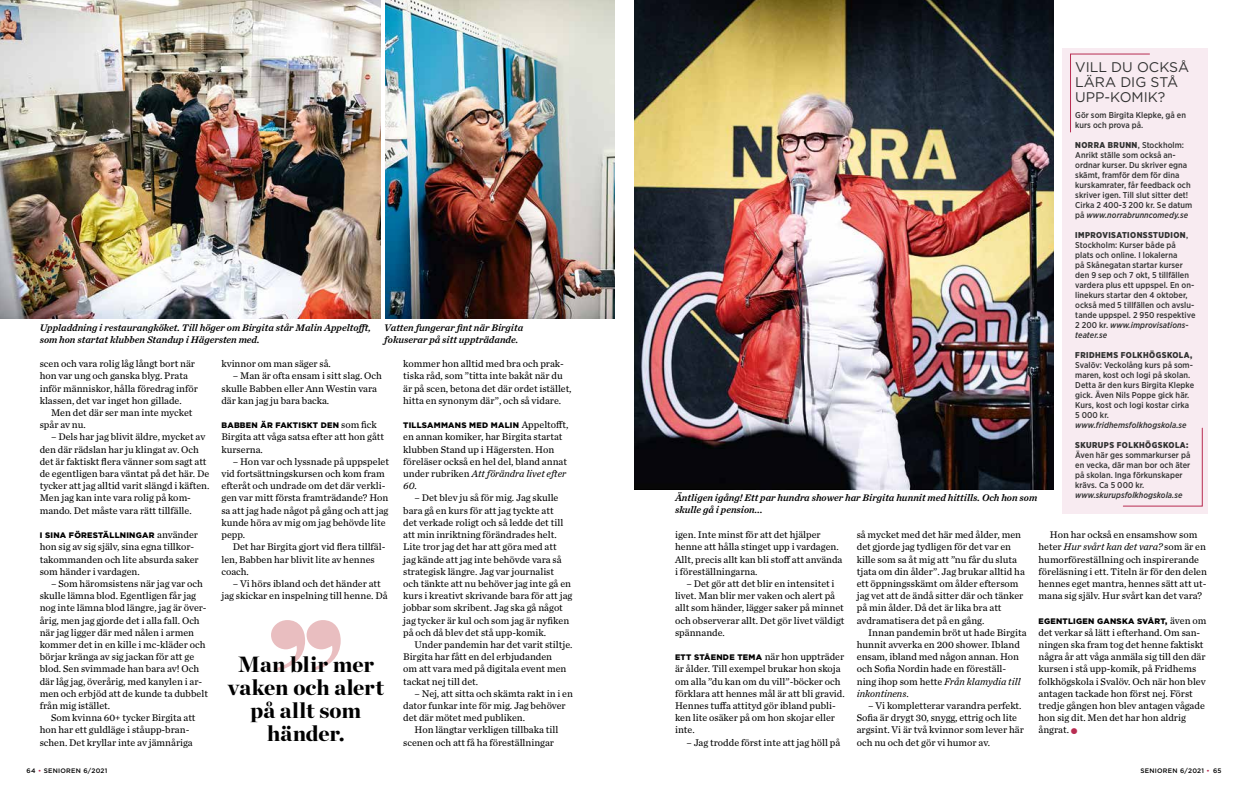
<style>
.page{position:relative;width:1248px;height:794px;background:#fff}
.page>*{position:absolute;margin:0;border:0;box-sizing:border-box;transform-origin:0 0}
.t1{font:900 22px/23px "Chronicle Display";letter-spacing:-.005em;color:#000;text-align:center}
.t2{font:14px/15px "Gotham";color:#000}
.t3{font:10.1px/12.2px "Chronicle Text G2";color:#000}
.t4{font:italic 10px/12px "Chronicle Text G2 Semi";color:#000}
.t5{font:500 8.5px/10px "Gotham Narrow";letter-spacing:.005em;color:#000}
.t6{font:italic 500 8.5px "Gotham Narrow";letter-spacing:.005em;color:#000}
.t7{font:900 8.5px "Gotham Narrow";letter-spacing:.05em;color:#000}
.t8{font:900 8px "Gotham";letter-spacing:.03em;color:#000}
.t9{font:500 6.5px "Gotham";letter-spacing:.04em;color:#000}
.s1{font-family:"Chronicle Text G2";font-weight:400;font-size:10.1px}
.s2{font-style:italic}
.s3{font-weight:900}
.s4{font-family:"Gotham";font-weight:900;font-size:8px}
.s5{color:#b82d52}
</style>
<div class="page">
<img style="left:0;top:0;width:381px;height:318px">
<img style="left:386px;top:0;width:228px;height:318px">
<svg style="left:271px;top:620px;width:69px;height:50px"></svg>
<img style="left:634px;top:0;width:419px;height:489px">
<div style="left:1062px;top:48px;width:146px;height:466px;background:#f7e7ee"></div>
<svg style="left:1070px;top:53px;width:80px;height:80px"></svg>
<svg style="left:1123px;top:427px;width:80px;height:80px"></svg>
<p class="t4" style="left:40px;top:321px;width:333px">Uppladdning i restaurangköket. Till höger om Birgita står Malin Appeltofft, som hon startat klubben Standup i Hägersten med.</p>
<p class="t4" style="left:384px;top:321px;width:140px">Vatten fungerar fint när Birgita fokuserar på sitt uppträdande.</p>
<p class="t3" style="left:40px;top:357px;width:160px">scen och vara rolig låg långt bort när hon var ung och ganska blyg. Prata inför människor, hålla föredrag inför klassen, det var inget hon gillade.</p>
<p class="t3" style="left:40px;top:406px;width:154px;text-indent:11px">Men det där ser man inte mycket spår av nu.</p>
<p class="t3" style="left:40px;top:430px;width:171px;text-indent:11px">– Dels har jag blivit äldre, mycket av den där rädslan har ju klingat av. Och det är faktiskt flera vänner som sagt att de egentligen bara väntat på det här. De tycker att jag alltid varit slängd i käften.<br>Men jag kan inte vara rolig på kom&shy;mando. Det måste vara rätt tillfälle.</p>
<p class="t8" style="left:40px;top:530px;width:160px">I SINA FÖRESTÄLLNINGAR <span class="s1">använder</span></p>
<p class="t3" style="left:40px;top:540px;width:160px">hon sig av sig själv, sina egna tillkor&shy;takommanden och lite absurda saker som händer i vardagen.</p>
<p class="t3" style="left:40px;top:577px;width:170px;text-indent:11px">– Som häromsistens när jag var och skulle lämna blod. Egentligen får jag nog inte lämna blod längre, jag är över&shy;årig, men jag gjorde det i alla fall. Och när jag ligger där med nålen i armen kommer det in en kille i mc-kläder och börjar kränga av sig jackan för att ge blod. Sen svimmade han bara av! Och där låg jag, överårig, med kanylen i ar&shy;men och erbjöd att de kunde ta dubbelt från mig istället.</p>
<p class="t3" style="left:40px;top:711px;width:157px;text-indent:11px">Som kvinna 60+ tycker Birgita att hon har ett guldläge i ståupp-bran&shy;schen. Det kryllar inte av jämnåriga</p>
<p class="t3" style="left:221px;top:357px;width:111px">kvinnor om man säger så.</p>
<p class="t3" style="left:221px;top:369px;width:162px;text-indent:11px">– Man är ofta ensam i sitt slag. Och skulle Babben eller Ann Westin vara där kan jag ju bara backa.</p>
<p class="t8" style="left:221px;top:420px;width:157px">BABBEN ÄR FAKTISKT DEN <span class="s1">som fick</span></p>
<p class="t3" style="left:221px;top:430px;width:164px">Birgita att våga satsa efter att hon gått kurserna.</p>
<p class="t3" style="left:221px;top:455px;width:169px;text-indent:11px">– Hon var och lyssnade på uppspelet vid fortsättningskursen och kom fram efteråt och undrade om det där verkli&shy;gen var mitt första framträdande? Hon sa att jag hade något på gång och att jag kunde höra av mig om jag behövde lite pepp.</p>
<p class="t3" style="left:221px;top:540px;width:165px;text-indent:11px">Det har Birgita gjort vid flera tillfäl&shy;len, Babben har blivit lite av hennes coach.</p>
<p class="t3" style="left:221px;top:577px;width:168px;text-align:center">– Vi hörs ibland och det händer att<br>jag skickar en inspelning till henne. Då</p>
<h1 class="t1" style="left:228px;top:651px;width:158px">Man blir mer vaken och alert på allt som händer.</h1>
<p class="t3" style="left:403px;top:357px;width:170px">kommer hon alltid med bra och prak&shy;tiska råd, som ”titta inte bakåt när du är på scen, betona det där ordet istället, hitta en synonym där”, och så vidare.</p>
<p class="t8" style="left:403px;top:420px;width:167px">TILLSAMMANS MED MALIN <span class="s1">Appeltofft,</span></p>
<p class="t3" style="left:403px;top:430px;width:165px">en annan komiker, har Birgita startat klubben Stand up i Hägersten. Hon föreläser också en hel del, bland annat under rubriken <span class="s2">Att förändra livet efter<br>60</span>.</p>
<p class="t3" style="left:403px;top:491px;width:171px;text-indent:11px">– Det blev ju så för mig. Jag skulle bara gå en kurs för att jag tyckte att<br>det verkade roligt och så ledde det till att min inriktning förändrades helt.<br>Lite tror jag det har att göra med att<br>jag kände att jag inte behövde vara så strategisk längre. Jag var journalist<br>och tänkte att nu behöver jag inte gå en kurs i kreativt skrivande bara för att jag jobbar som skribent. Jag ska gå något jag tycker är kul och som jag är nyfiken på och då blev det stå upp-komik.</p>
<p class="t3" style="left:403px;top:638px;width:171px;text-indent:11px">Under pandemin har det varit stiltje.<br>Birgita har fått en del erbjudanden<br>om att vara med på digitala event men tackat nej till det.</p>
<p class="t3" style="left:403px;top:686px;width:171px;text-indent:11px">– Nej, att sitta och skämta rakt in i en dator funkar inte för mig. Jag behöver det där mötet med publiken.</p>
<p class="t3" style="left:403px;top:723px;width:156px;text-indent:11px">Hon längtar verkligen tillbaka till scenen och att få ha föreställningar</p>
<p class="t4" style="left:675px;top:491px;width:364px">Äntligen igång! Ett par hundra shower har Birgita hunnit med hittills. Och hon som skulle gå i pension...</p>
<h2 class="t2" style="left:1075px;top:59px;width:115px">VILL DU OCKSÅ<br>LÄRA DIG STÅ<br>UPP-KOMIK?</h2>
<p class="t5" style="left:1075px;top:110px;width:112px">Gör som Birgita Klepke, gå en kurs och prova på.</p>
<p class="t5" style="left:1075px;top:140px;width:118px"><span class="s3">NORRA BRUNN</span>, Stockholm:<br>Anrikt ställe som också an&shy;ordnar kurser. Du skriver egna skämt, framför dem för dina kurskamrater, får feedback och skriver igen. Till slut sitter det!<br>Cirka 2 400-3 200 kr. Se datum på <span class="s2">www.norrabrunncomedy.se</span></p>
<p class="t5" style="left:1075px;top:230px;width:122px"><span class="s3">IMPROVISATIONSSTUDION</span>,<br>Stockholm: Kurser både på plats och online. I lokalerna<br>på Skånegatan startar kurser den 9 sep och 7 okt, 5 tillfällen vardera plus ett uppspel. En on&shy;linekurs startar den 4 oktober, också med 5 tillfällen och avslu&shy;tande uppspel. 2 950 respektive<br>2 200 kr. <span class="s2">www.improvisations&shy;teater.se</span></p>
<p class="t7" style="left:1075px;top:349px;width:119px">FRIDHEMS FOLKHÖGSKOLA,</p>
<p class="t5" style="left:1075px;top:360px;width:120px">Svalöv: Veckolång kurs på som&shy;maren, kost och logi på skolan.<br>Detta är den kurs Birgita Klepke gick. Även Nils Poppe gick här.<br>Kurs, kost och logi kostar cirka<br>5 000 kr.</p>
<p class="t6" style="left:1075px;top:419px;width:113px">www.fridhemsfolkhogskola.se</p>
<p class="t7" style="left:1075px;top:439px;width:115px">SKURUPS FOLKHÖGSKOLA:</p>
<p class="t5" style="left:1075px;top:450px;width:117px">Även här ges sommarkurser på en vecka, där man bor och äter på skolan. Inga förkunskaper krävs. Ca 5 000 kr.</p>
<p class="t6" style="left:1075px;top:489px;width:109px">www.skurupsfolkhogskola.se</p>
<p class="t3" style="left:675px;top:528px;width:169px">igen. Inte minst för att det hjälper henne att hålla stinget upp i vardagen.<br>Allt, precis allt kan bli stoff att använda i föreställningarna.</p>
<p class="t3" style="left:675px;top:577px;width:171px;text-indent:11px">– Det gör att det blir en intensitet i livet. Man blir mer vaken och alert på allt som händer, lägger saker på minnet och observerar allt. Det gör livet väldigt spännande.</p>
<p class="t3" style="left:675px;top:650px;width:171px"><span class="s4">ETT STÅENDE TEMA</span> när hon uppträder är ålder. Till exempel brukar hon skoja om alla ”du kan om du vill”-böcker och förklara att hennes mål är att bli gravid.<br>Hennes tuffa attityd gör ibland publi&shy;ken lite osäker på om hon skojar eller inte.</p>
<p class="t3" style="left:686px;top:735px;width:155px">– Jag trodde först inte att jag höll på</p>
<p class="t3" style="left:856px;top:528px;width:169px">så mycket med det här med ålder, men det gjorde jag tydligen för det var en kille som sa åt mig att ”nu får du sluta tjata om din ålder”. Jag brukar alltid ha ett öppningsskämt om ålder eftersom jag vet att de ändå sitter där och tänker på min ålder. Då det är lika bra att avdramatisera det på en gång.</p>
<p class="t3" style="left:856px;top:625px;width:171px;text-indent:11px">Innan pandemin bröt ut hade Birgita hunnit avverka en 200 shower. Ibland ensam, ibland med någon annan. Hon och Sofia Nordin hade en föreställ&shy;ning ihop som hette <span class="s2">Från klamydia till inkontinens</span>.</p>
<p class="t3" style="left:856px;top:699px;width:168px;text-indent:11px">– Vi kompletterar varandra perfekt.<br>Sofia är drygt 30, snygg, ettrig och lite argsint. Vi är två kvinnor som lever här och nu och det gör vi humor av.</p>
<p class="t3" style="left:1038px;top:528px;width:170px;text-indent:11px">Hon har också en ensamshow som heter <span class="s2">Hur svårt kan det vara?</span> som är en humorföreställning och inspirerande föreläsning i ett. Titeln är för den delen hennes eget mantra, hennes sätt att ut&shy;mana sig själv. Hur svårt kan det vara?</p>
<p class="t8" style="left:1038px;top:615px;width:169px">EGENTLIGEN GANSKA SVÅRT, <span class="s1">även om</span></p>
<p class="t3" style="left:1038px;top:625px;width:169px">det verkar så lätt i efterhand. Om san&shy;ningen ska fram tog det henne faktiskt några år att våga anmäla sig till den där kursen i stå upp-komik, på Fridhems folkhögskola i Svalöv. Och när hon blev antagen tackade hon först nej. Först tredje gången hon blev antagen vågade hon sig dit. Men det har hon aldrig ångrat.</p>
<p class="t9" style="left:27px;top:766px;width:82px">64 <span class="s5">•</span> SENIOREN 6/2021</p>
<p class="t9" style="left:1140px;top:766px;width:83px">SENIOREN 6/2021 <span class="s5">•</span> 65</p>
</div>
